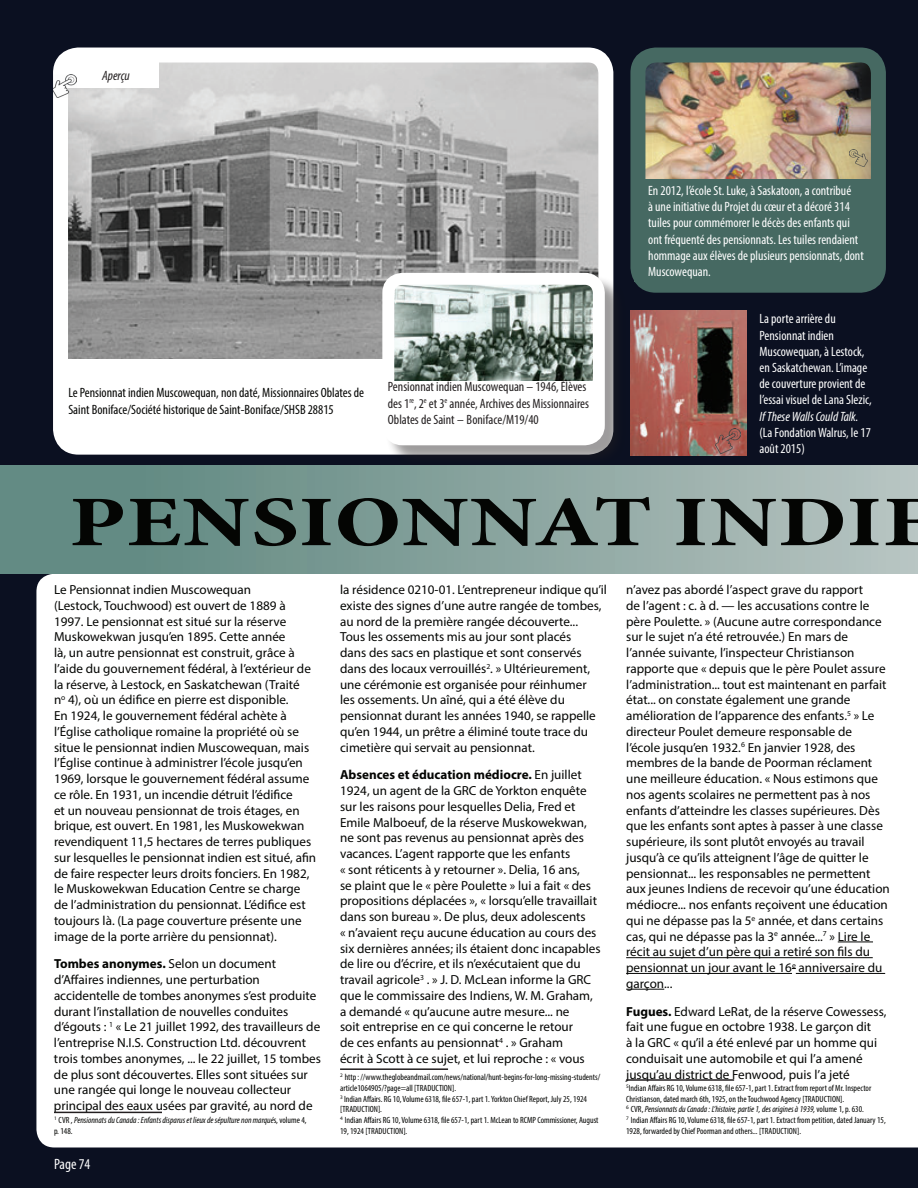
<style>
.page{position:relative;width:918px;height:1188px;background:#0b1021}
.page>*{position:absolute;margin:0;border:0;box-sizing:border-box;transform-origin:0 0}
.t1{font:700 condensed 72px "Minion Pro";letter-spacing:.005em;color:#040503;scale:1.43 1}
.t2{font:condensed 15px "Myriad Pro";color:#fff}
.t3{font:condensed 13.5px/16.2px "Myriad Pro";color:#fff}
.t4{font:condensed 13.5px/16.2px "Myriad Pro";color:#040503}
.t5{font:condensed 13.5px/16.2px "Myriad Pro";color:#231f20}
.t6{font:italic condensed 13.5px "Myriad Pro";color:#fff}
.t7{font:italic condensed 13.5px "Myriad Pro";color:#231f20}
.t8{font:13.2px/15.8px "Myriad Pro";color:#040503}
.t9{font:condensed 9px/10.8px "Myriad Pro";color:#040503}
.t10{font:italic condensed 9px/10.8px "Myriad Pro";color:#040503}
.s1{font-weight:700}
.s2{font-style:normal}
.s3{font-style:italic}
</style>
<div class="page">
<img style="left:69px;top:64px;width:528px;height:295px">
<div style="left:53px;top:48px;width:560px;height:407px;border:15px solid #fff;border-radius:18px"></div>
<svg style="left:36px;top:574px;width:882px;height:574px;background:#f4f4f5"></svg>
<hr style="left:54px;top:1112px;width:108px;height:1px;background:#231f20">
<hr style="left:340px;top:1068px;width:108px;height:2px;background:#231f20">
<hr style="left:838px;top:942px;width:35px;height:1px;background:#040503">
<hr style="left:626px;top:957px;width:247px;height:1px;background:#040503">
<hr style="left:626px;top:973px;width:166px;height:1px;background:#040503">
<hr style="left:796px;top:973px;width:89px;height:1px;background:#040503">
<hr style="left:626px;top:989px;width:38px;height:1px;background:#040503">
<hr style="left:626px;top:1079px;width:108px;height:2px;background:#231f20">
<div style="left:0;top:466px;width:918px;height:108px;background:linear-gradient(to right,#57837b,#b6c3c0)"></div>
<img style="left:646px;top:64px;width:224px;height:115px">
<div style="left:630px;top:48px;width:256px;height:245px;border:15px solid #466962;border-radius:18px"></div>
<div style="left:635px;top:179px;width:236px;height:103px;background:#466962"></div>
<img style="left:850px;top:149px;width:17px;height:18px">
<div style="left:62px;top:359px;width:543px;height:83px;background:#fff"></div>
<img style="left:630px;top:311px;width:116px;height:145px">
<img style="left:715px;top:428px;width:25px;height:25px">
<div style="left:67px;top:62px;width:91px;height:26px;background:#fff"></div>
<div style="left:385px;top:276px;width:241px;height:190px;background:#231f20;opacity:.44"></div>
<img style="left:395px;top:286px;width:197px;height:146px">
<div style="left:382px;top:273px;width:223px;height:172px;border:12px solid #fff;border-radius:14px"></div>
<div style="left:388px;top:381px;width:211px;height:50px;background:#fff"></div>
<img style="left:53px;top:75px;width:23px;height:23px">
<p class="t7" style="left:102px;top:67px;width:29px">Aperçu</p>
<p class="t4" style="left:68px;top:385px;width:297px">Le Pensionnat indien Muscowequan, non daté, Missionnaires Oblates de<br>Saint Boniface/Société historique de Saint-Boniface/SHSB 28815</p>
<p class="t5" style="left:388px;top:379px;width:203px">Pensionnat indien Muscowequan – 1946, Élèves des 1<sup>re</sup>, 2<sup>e</sup> et 3<sup>e</sup> année, Archives des Missionnaires<br>Oblates de Saint – Boniface/M19/40</p>
<p class="t3" style="left:648px;top:182px;width:217px">En 2012, l’école St. Luke, à Saskatoon, a contribué<br>à une initiative du Projet du cœur et a décoré 314 tuiles pour commémorer le décès des enfants qui ont fréquenté des pensionnats. Les tuiles rendaient hommage aux élèves de plusieurs pensionnats, dont Muscowequan.</p>
<p class="t3" style="left:760px;top:311px;width:114px">La porte arrière du<br>Pensionnat indien<br>Muscowequan, à Lestock, en Saskatchewan. L’image de couverture provient de l’essai visuel de Lana Slezic,</p>
<p class="t6" style="left:760px;top:408px;width:101px">If These Walls Could Talk.</p>
<p class="t3" style="left:760px;top:424px;width:113px">(La Fondation Walrus, le 17 août 2015)</p>
<h1 class="t1" style="left:69px;top:473px;width:609px">PENSIONNAT INDIE</h1>
<p class="t8" style="left:54px;top:582px;width:264px">Le Pensionnat indien Muscowequan<br>(Lestock, Touchwood) est ouvert de 1889 à 1997. Le pensionnat est situé sur la réserve Muskowekwan jusqu’en 1895. Cette année<br>là, un autre pensionnat est construit, grâce à l’aide du gouvernement fédéral, à l’extérieur de la réserve, à Lestock, en Saskatchewan (Traité<br>n<sup>o</sup> 4), où un édifice en pierre est disponible.<br>En 1924, le gouvernement fédéral achète à l’Église catholique romaine la propriété où se situe le pensionnat indien Muscowequan, mais l’Église continue à administrer l’école jusqu’en 1969, lorsque le gouvernement fédéral assume ce rôle. En 1931, un incendie détruit l’édifice<br>et un nouveau pensionnat de trois étages, en brique, est ouvert. En 1981, les Muskowekwan revendiquent 11,5 hectares de terres publiques sur lesquelles le pensionnat indien est situé, afin de faire respecter leurs droits fonciers. En 1982, le Muskowekwan Education Centre se charge de l’administration du pensionnat. L’édifice est toujours là. (La page couverture présente une image de la porte arrière du pensionnat).</p>
<p class="t8" style="left:54px;top:956px;width:269px"><span class="s1">Tombes anonymes.</span> Selon un document d’Affaires indiennes, une perturbation accidentelle de tombes anonymes s’est produite durant l’installation de nouvelles conduites d’égouts : <sup>1</sup> « Le 21 juillet 1992, des travailleurs de l’entreprise N.I.S. Construction Ltd. découvrent trois tombes anonymes, ... le 22 juillet, 15 tombes de plus sont découvertes. Elles sont situées sur une rangée qui longe le nouveau collecteur principal des eaux usées par gravité, au nord de</p>
<p class="t10" style="left:54px;top:1115px;width:254px"><sup>1</sup> <span class="s2">CVR ,</span> Pensionnats du Canada : Enfants disparus et lieux de sépulture non marqué<span class="s2">s, volume 4, p. 148.</span></p>
<p class="t2" style="left:54px;top:1155px;width:36px">Page 74</p>
<p class="t8" style="left:340px;top:582px;width:268px">la résidence 0210-01. L’entrepreneur indique qu’il existe des signes d’une autre rangée de tombes, au nord de la première rangée découverte...<br>Tous les ossements mis au jour sont placés<br>dans des sacs en plastique et sont conservés dans des locaux verrouillés<sup>2</sup>. » Ultérieurement, une cérémonie est organisée pour réinhumer<br>les ossements. Un aîné, qui a été élève du pensionnat durant les années 1940, se rappelle qu’en 1944, un prêtre a éliminé toute trace du cimetière qui servait au pensionnat.</p>
<p class="t8" style="left:340px;top:767px;width:262px"><span class="s1">Absences et éducation médiocre.</span> En juillet 1924, un agent de la GRC de Yorkton enquête sur les raisons pour lesquelles Delia, Fred et Emile Malboeuf, de la réserve Muskowekwan, ne sont pas revenus au pensionnat après des vacances. L’agent rapporte que les enfants<br>« sont réticents à y retourner ». Delia, 16 ans,<br>se plaint que le « père Poulette » lui a fait « des propositions déplacées », « lorsqu’elle travaillait dans son bureau ». De plus, deux adolescents<br>« n’avaient reçu aucune éducation au cours des six dernières années; ils étaient donc incapables de lire ou d’écrire, et ils n’exécutaient que du travail agricole<sup>3</sup> . » J. D. McLean informe la GRC que le commissaire des Indiens, W. M. Graham, a demandé « qu’aucune autre mesure... ne<br>soit entreprise en ce qui concerne le retour<br>de ces enfants au pensionnat<sup>4</sup> . » Graham<br>écrit à Scott à ce sujet, et lui reproche : « vous</p>
<p class="t9" style="left:340px;top:1072px;width:262px"><sup>2</sup> http://www.theglobeandmail.com/news/national/hunt-begins-for-long-missing-students/ article1064905/?page=all [TRADUCTION].<br><sup>3</sup> Indian Affairs. RG 10, Volume 6318, file 657-1, part 1. Yorkton Chief Report, July 25, 1924 [TRADUCTION].<br><sup>4</sup> Indian Affairs RG 10, Volume 6318, file 657-1, part 1. McLean to RCMP Commissioner, August 19, 1924 [TRADUCTION].</p>
<p class="t8" style="left:626px;top:582px;width:265px">n’avez pas abordé l’aspect grave du rapport<br>de l’agent : c. à d. — les accusations contre le père Poulette. » (Aucune autre correspondance sur le sujet n’a été retrouvée.) En mars de l’année suivante, l’inspecteur Christianson rapporte que « depuis que le père Poulet assure l’administration... tout est maintenant en parfait état... on constate également une grande amélioration de l’apparence des enfants.<sup>5</sup> » Le directeur Poulet demeure responsable de<br>l’école jusqu’en 1932.<sup>6</sup> En janvier 1928, des membres de la bande de Poorman réclament une meilleure éducation. « Nous estimons que nos agents scolaires ne permettent pas à nos enfants d’atteindre les classes supérieures. Dès que les enfants sont aptes à passer à une classe supérieure, ils sont plutôt envoyés au travail jusqu’à ce qu’ils atteignent l’âge de quitter le pensionnat... les responsables ne permettent aux jeunes Indiens de recevoir qu’une éducation médiocre... nos enfants reçoivent une éducation qui ne dépasse pas la 5<sup>e</sup> année, et dans certains cas, qui ne dépasse pas la 3<sup>e</sup> année...<sup>7</sup> » Lire le récit au sujet d’un père qui a retiré son fils du pensionnat un jour avant le 16<sup>e</sup> anniversaire du garçon...</p>
<p class="t8" style="left:626px;top:1003px;width:262px"><span class="s1">Fugues.</span> Edward LeRat, de la réserve Cowessess, fait une fugue en octobre 1938. Le garçon dit<br>à la GRC « qu’il a été enlevé par un homme qui conduisait une automobile et qui l’a amené jusqu’au district de Fenwood, puis l’a jeté</p>
<p class="t9" style="left:626px;top:1082px;width:261px"><sup>5</sup>Indian Affairs RG 10, Volume 6318, file 657-1, part 1. Extract from report of Mr. Inspector Christianson, dated march 6th, 1925, on the Touchwood Agency [TRADUCTION].<br><sup>6</sup> CVR, <span class="s3">Pensionnats du Canada : L’histoire, partie 1, des origines à 1939,</span> volume 1, p. 630.<br><sup>7</sup> Indian Affairs RG 10, Volume 6318, file 657-1, part 1. Extract from petition, dated January 15, 1928, forwarded by Chief Poorman and others... [TRADUCTION].</p>
</div>
